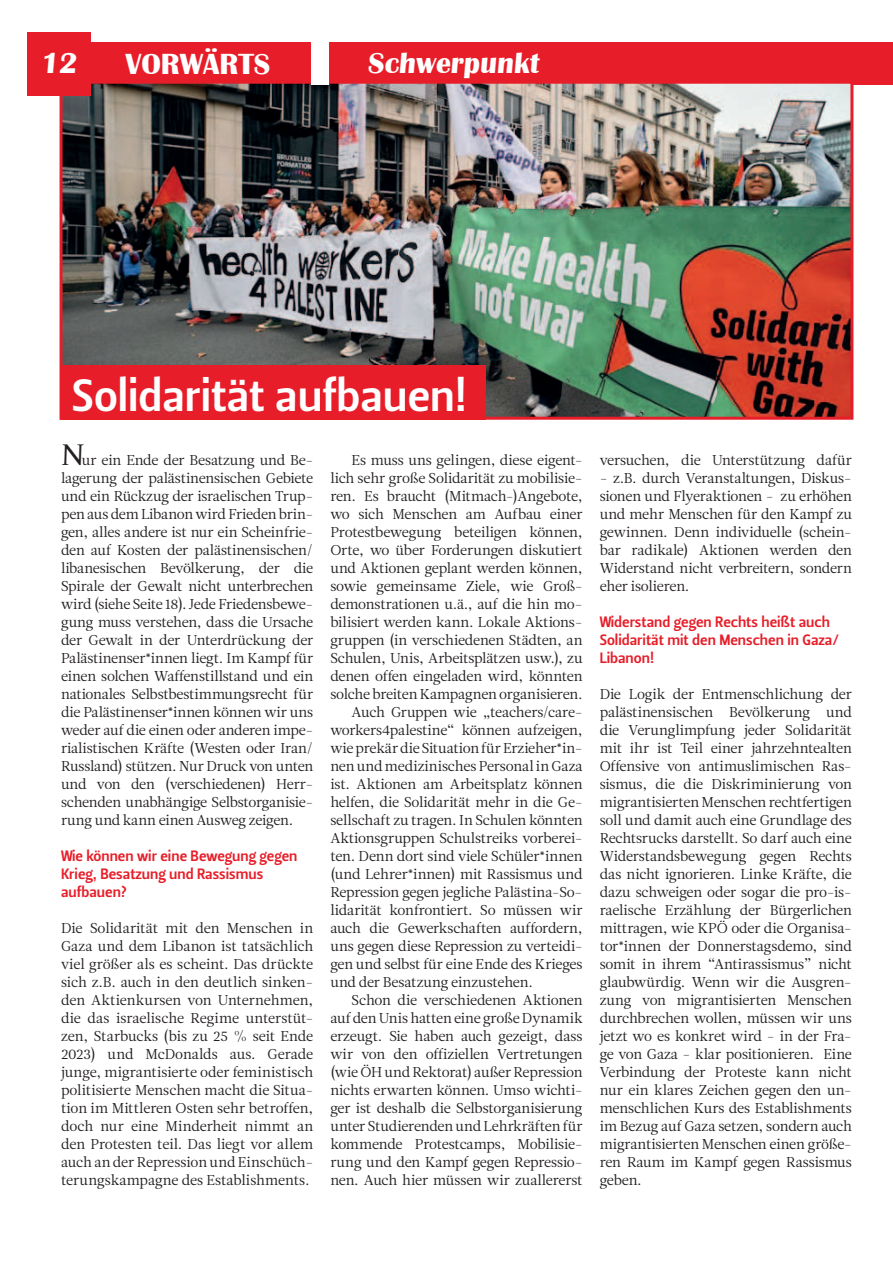
<style>
.page{position:relative;width:893px;height:1263px;background:#fff}
.page>*{position:absolute;margin:0;border:0;box-sizing:border-box;transform-origin:0 0}
.t1{font:45px "Leitura Sans Grot 3";color:#fff}
.t2{font:700 30px "Britannic";color:#fff}
.t3{font:15px/18px "Leitura Sans Grot 3";color:#e71e29}
.t4{font:14.25px/18px "Leitura News Roman 1";letter-spacing:-.02em;color:#231f20;text-align:justify}
.s1{font-family:"Constantia";font-size:30px}
</style>
<div class="page">
<div style="left:91px;top:42px;width:802px;height:43px;background:#e71e29"></div>
<img style="left:64px;top:85px;width:785px;height:331px">
<div style="left:60px;top:81px;width:793px;height:339px;border:3px solid #e71e29"></div>
<div style="left:60px;top:365px;width:426px;height:55px;background:#e71e29"></div>
<div style="left:27px;top:32px;width:64px;height:64px;background:#e71e29"></div>
<div style="left:312px;top:42px;width:17px;height:43px;background:#fff"></div>
<h2 class="t2" style="left:40px;top:47px;width:41px">12</h2>
<h2 class="t2" style="left:125px;top:48px;width:146px">VORWÄRTS</h2>
<h2 class="t2" style="left:367px;top:47px;width:176px">Schwerpunkt</h2>
<h1 class="t1" style="left:72px;top:371px;width:397px">Solidarität aufbauen!</h1>
<p class="t4" style="left:61px;top:452px;width:254px"><span class="s1">N</span>ur ein Ende der Besatzung und Be&shy;lagerung der palästinensischen Gebiete und ein Rückzug der israelischen Trup&shy;pen aus dem Libanon wird Frieden brin&shy;gen, alles andere ist nur ein Scheinfrie&shy;den auf Kosten der palästinensischen/ libanesischen Bevölkerung, der die Spirale der Gewalt nicht unterbrechen wird (siehe Seite 18). Jede Friedensbewe&shy;gung muss verstehen, dass die Ursache der Gewalt in der Unterdrückung der Palästinenser*innen liegt. Im Kampf für einen solchen Waffenstillstand und ein nationales Selbstbestimmungsrecht für die Palästinenser*innen können wir uns weder auf die einen oder anderen impe&shy;rialistischen Kräfte (Westen oder Iran/ Russland) stützen. Nur Druck von unten und von den (verschiedenen) Herr&shy;schenden unabhängige Selbstorganisie&shy;rung und kann einen Ausweg zeigen.</p>
<p class="t3" style="left:61px;top:847px;width:238px">Wie können wir eine Bewegung gegen<br>Krieg, Besatzung und Rassismus aufbauen?</p>
<p class="t4" style="left:61px;top:920px;width:254px">Die Solidarität mit den Menschen in Gaza und dem Libanon ist tatsächlich viel größer als es scheint. Das drückte sich z.B. auch in den deutlich sinken&shy;den Aktienkursen von Unternehmen, die das israelische Regime unterstüt&shy;zen, Starbucks (bis zu 25 % seit Ende 2023) und McDonalds aus. Gerade junge, migrantisierte oder feministisch politisierte Menschen macht die Situa&shy;tion im Mittleren Osten sehr betroffen, doch nur eine Minderheit nimmt an den Protesten teil. Das liegt vor allem auch an der Repression und Einschüch&shy;terungskampagne des Establishments.</p>
<p class="t4" style="left:352px;top:452px;width:233px">Es muss uns gelingen, diese eigent-</p>
<p class="t4" style="left:330px;top:470px;width:254px">lich sehr große Solidarität zu mobilisie-</p>
<p class="t4" style="left:330px;top:488px;width:254px">ren. Es braucht (Mitmach-)Angebote,</p>
<p class="t4" style="left:330px;top:506px;width:254px">wo sich Menschen am Aufbau einer</p>
<p class="t4" style="left:330px;top:524px;width:254px">Protestbewegung beteiligen können,</p>
<p class="t4" style="left:330px;top:542px;width:254px">Orte, wo über Forderungen diskutiert</p>
<p class="t4" style="left:330px;top:560px;width:254px">und Aktionen geplant werden können,</p>
<p class="t4" style="left:330px;top:578px;width:254px">sowie gemeinsame Ziele, wie Groß-</p>
<p class="t4" style="left:330px;top:596px;width:254px">demonstrationen u.ä., auf die hin mo-</p>
<p class="t4" style="left:330px;top:614px;width:254px">bilisiert werden kann. Lokale Aktions-</p>
<p class="t4" style="left:330px;top:632px;width:254px">gruppen (in verschiedenen Städten, an</p>
<p class="t4" style="left:330px;top:650px;width:254px">Schulen, Unis, Arbeitsplätzen usw.), zu</p>
<p class="t4" style="left:330px;top:668px;width:254px">denen offen eingeladen wird, könnten</p>
<p class="t4" style="left:330px;top:686px;width:254px">solche breiten Kampagnen organisieren.</p>
<p class="t4" style="left:352px;top:704px;width:233px">Auch Gruppen wie „teachers/care-</p>
<p class="t4" style="left:330px;top:722px;width:254px">workers4palestine“ können aufzeigen,</p>
<p class="t4" style="left:330px;top:740px;width:254px">wie prekär die Situation für Erzieher*in-</p>
<p class="t4" style="left:330px;top:758px;width:254px">nen und medizinisches Personal in Gaza</p>
<p class="t4" style="left:330px;top:776px;width:254px">ist. Aktionen am Arbeitsplatz können</p>
<p class="t4" style="left:330px;top:794px;width:254px">helfen, die Solidarität mehr in die Ge-</p>
<p class="t4" style="left:330px;top:812px;width:254px">sellschaft zu tragen. In Schulen könnten</p>
<p class="t4" style="left:330px;top:830px;width:254px">Aktionsgruppen Schulstreiks vorberei-</p>
<p class="t4" style="left:330px;top:848px;width:254px">ten. Denn dort sind viele Schüler*innen</p>
<p class="t4" style="left:330px;top:866px;width:254px">(und Lehrer*innen) mit Rassismus und</p>
<p class="t4" style="left:330px;top:884px;width:254px">Repression gegen jegliche Palästina-So-</p>
<p class="t4" style="left:330px;top:902px;width:254px">lidarität konfrontiert. So müssen wir</p>
<p class="t4" style="left:330px;top:920px;width:254px">auch die Gewerkschaften auffordern,</p>
<p class="t4" style="left:330px;top:938px;width:254px">uns gegen diese Repression zu verteidi-</p>
<p class="t4" style="left:330px;top:956px;width:254px">gen und selbst für eine Ende des Krieges</p>
<p class="t4" style="left:330px;top:974px;width:204px">und der Besatzung einzustehen.</p>
<p class="t4" style="left:352px;top:992px;width:233px">Schon die verschiedenen Aktionen</p>
<p class="t4" style="left:330px;top:1010px;width:254px">auf den Unis hatten eine große Dynamik</p>
<p class="t4" style="left:330px;top:1028px;width:254px">erzeugt. Sie haben auch gezeigt, dass</p>
<p class="t4" style="left:330px;top:1046px;width:254px">wir von den offiziellen Vertretungen</p>
<p class="t4" style="left:330px;top:1064px;width:254px">(wie ÖH und Rektorat) außer Repression</p>
<p class="t4" style="left:330px;top:1082px;width:254px">nichts erwarten können. Umso wichti-</p>
<p class="t4" style="left:330px;top:1100px;width:254px">ger ist deshalb die Selbstorganisierung</p>
<p class="t4" style="left:330px;top:1118px;width:254px">unter Studierenden und Lehrkräften für</p>
<p class="t4" style="left:330px;top:1136px;width:254px">kommende Protestcamps, Mobilisie-</p>
<p class="t4" style="left:330px;top:1154px;width:254px">rung und den Kampf gegen Repressio-</p>
<p class="t4" style="left:330px;top:1172px;width:254px">nen. Auch hier müssen wir zuallererst</p>
<p class="t4" style="left:600px;top:452px;width:254px">versuchen, die Unterstützung dafür</p>
<p class="t4" style="left:600px;top:470px;width:254px">- z.B. durch Veranstaltungen, Diskus&shy;sionen und Flyeraktionen - zu erhöhen und mehr Menschen für den Kampf zu gewinnen. Denn individuelle (schein&shy;bar radikale) Aktionen werden den Widerstand nicht verbreitern, sondern eher isolieren.</p>
<p class="t3" style="left:600px;top:613px;width:241px">Widerstand gegen Rechts heißt auch<br>Solidarität mit den Menschen in Gaza/<br>Libanon!</p>
<p class="t4" style="left:600px;top:686px;width:254px">Die Logik der Entmenschlichung der palästinensischen Bevölkerung und die Verunglimpfung jeder Solidarität mit ihr ist Teil einer jahrzehntealten Offensive von antimuslimischen Ras&shy;sismus, die die Diskriminierung von migrantisierten Menschen rechtfertigen soll und damit auch eine Grundlage des Rechtsrucks darstellt. So darf auch eine Widerstandsbewegung gegen Rechts das nicht ignorieren. Linke Kräfte, die dazu schweigen oder sogar die pro-is&shy;raelische Erzählung der Bürgerlichen mittragen, wie KPÖ oder die Organisa&shy;tor*innen der Donnerstagsdemo, sind somit in ihrem “Antirassismus” nicht glaubwürdig. Wenn wir die Ausgren&shy;zung von migrantisierten Menschen durchbrechen wollen, müssen wir uns jetzt wo es konkret wird - in der Fra&shy;ge von Gaza - klar positionieren. Eine Verbindung der Proteste kann nicht nur ein klares Zeichen gegen den un&shy;menschlichen Kurs des Establishments im Bezug auf Gaza setzen, sondern auch migrantisierten Menschen einen größe&shy;ren Raum im Kampf gegen Rassismus geben.</p>
</div>
